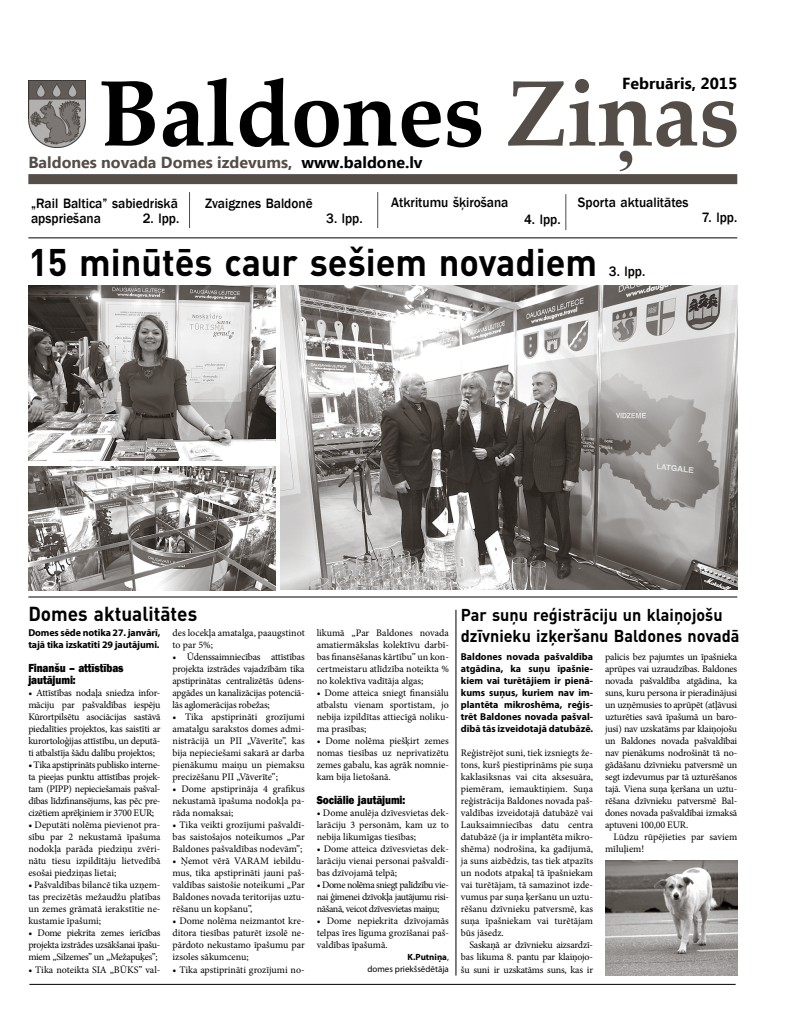
<style>
.page{position:relative;width:794px;height:1021px;background:#fff}
.page>*{position:absolute;margin:0;border:0;box-sizing:border-box;transform-origin:0 0}
.t1{font:700 93px "Palatino Linotype";letter-spacing:-.01em;color:#000}
.t2{font:700 38px "DIN Pro";color:#000;scale:.95 1}
.t3{font:700 20px "DIN Pro";color:#000;scale:.95 1}
.t4{font:700 17px/21px "DIN Pro";color:#000;scale:.95 1}
.t5{font:700 16px "Ebrima";color:#544d48}
.t6{font:700 16px "Ebrima";color:#000}
.t7{font:500 14px/15px "Franklin Gothic";color:#000;scale:.95 1}
.t8{font:800 12px/12px "Franklin Gothic";letter-spacing:-.01em;color:#000;scale:.85 1}
.t9{font:10px/12px "Minion Pro";letter-spacing:-.005em;color:#000;text-align:justify}
.t10{font:700 10px/12px "Myriad Pro";letter-spacing:-.01em;color:#000}
.t11{font:9px/12px "Myriad Pro";color:#000;text-align:right}
.s1{color:#544d48}
.s2{color:#000}
.s3{font-weight:700}
</style>
<div class="page">
<div style="left:28px;top:174px;width:709px;height:10px;background:#544d48"></div>
<img style="left:28px;top:81px;width:58px;height:66px">
<hr style="left:189px;top:192px;width:1px;height:36px;background:#514a44">
<hr style="left:377px;top:192px;width:1px;height:36px;background:#514a44">
<hr style="left:565px;top:194px;width:1px;height:36px;background:#514a44">
<hr style="left:29px;top:983px;width:706px;height:1px;background:#000">
<img style="left:281px;top:285px;width:456px;height:305px">
<img style="left:28px;top:285px;width:247px;height:176px">
<img style="left:28px;top:466px;width:247px;height:125px">
<hr style="left:28px;top:597px;width:709px;height:1px;background:#000">
<hr style="left:456px;top:609px;width:1px;height:366px;background:#000">
<hr style="left:28px;top:238px;width:709px;height:1px;background:#000">
<img style="left:605px;top:860px;width:132px;height:115px">
<h3 class="t6" style="left:622px;top:72px;width:117px">Februāris, 2015</h3>
<h1 class="t1" style="left:99px;top:48px;width:642px">Baldones <span class="s1">Ziņas</span></h1>
<h3 class="t5" style="left:28px;top:150px;width:396px">Baldones novada Domes izdevums, <span class="s2">www.baldone.lv</span></h3>
<h3 class="t7" style="left:31px;top:196px;width:156px">„Rail Baltica” sabiedriskā apspriešana</h3>
<h3 class="t7" style="left:143px;top:211px;width:40px">2. lpp.</h3>
<h3 class="t7" style="left:205px;top:196px;width:115px">Zvaigznes Baldonē</h3>
<h3 class="t7" style="left:326px;top:211px;width:40px">3. lpp.</h3>
<h3 class="t7" style="left:391px;top:195px;width:125px">Atkritumu šķirošana</h3>
<h3 class="t7" style="left:524px;top:212px;width:40px">4. lpp.</h3>
<h3 class="t7" style="left:578px;top:195px;width:118px">Sporta aktualitātes</h3>
<h2 class="t2" style="left:28px;top:236px;width:600px">15 minūtēs caur sešiem novadiem</h2>
<h3 class="t7" style="left:609px;top:264px;width:40px">3. lpp.</h3>
<h3 class="t7" style="left:702px;top:210px;width:39px">7. lpp.</h3>
<h3 class="t3" style="left:28px;top:600px;width:179px">Domes aktualitātes</h3>
<p class="t10" style="left:28px;top:626px;width:134px">Domes sēde notika 27. janvārī, tajā tika izskatīti 29 jautājumi.</p>
<p class="t8" style="left:28px;top:662px;width:114px">Finanšu – attīstības jautājumi:</p>
<p class="t9" style="left:28px;top:687px;width:134px">• Attīstības nodaļa sniedza infor&shy;māciju par pašvaldības iespēju Kūrortpilsētu asociācijas sastāvā piedalīties projektos, kas saistīti ar kurortoloģijas attīstību, un deputā&shy;ti atbalstīja šādu dalību projektos;</p>
<p class="t9" style="left:28px;top:759px;width:134px">• Tika apstiprināts publisko interne&shy;ta pieejas punktu attīstības projek&shy;tam (PIPP) nepieciešamais pašval&shy;dības līdzfinansējums, kas pēc pre&shy;cizētiem aprēķiniem ir 3700 EUR;</p>
<p class="t9" style="left:28px;top:819px;width:134px">• Deputāti nolēma pievienot pra&shy;sību par 2 nekustamā īpašuma nodokļa parāda piedziņu zvēri&shy;nātu tiesu izpildītāju lietvedībā esošai piedziņas lietai;</p>
<p class="t9" style="left:28px;top:879px;width:134px">• Pašvaldības bilancē tika uzņem&shy;tas precizētās mežaudžu platības un zemes grāmatā ierakstītie ne&shy;kustamie īpašumi;</p>
<p class="t9" style="left:28px;top:927px;width:134px">• Dome piekrita zemes ierīcības projekta izstrādes uzsākšanai īpašu&shy;miem „Silzemes” un „Mežapuķes”;</p>
<p class="t9" style="left:28px;top:963px;width:134px">• Tika noteikta SIA „BŪKS” val-</p>
<p class="t9" style="left:172px;top:627px;width:134px">des locekļa amatalga, paaugstinot to par 5%;</p>
<p class="t9" style="left:172px;top:651px;width:134px">• Ūdenssaimniecības attīstības projekta izstrādes vajadzībām tika apstiprinātas centralizētās ūdens&shy;apgādes un kanalizācijas potenciā&shy;lās aglomerācijas robežas;</p>
<p class="t9" style="left:172px;top:711px;width:134px">• Tika apstiprināti grozījumi amatalgu sarakstos domes admi&shy;nistrācijā un PII „Vāverīte”, kas bija nepieciešami sakarā ar darba pienākumu maiņu un piemaksu precizēšanu PII „Vāverīte”;</p>
<p class="t9" style="left:172px;top:783px;width:134px">• Dome apstiprināja 4 grafikus nekustamā īpašuma nodokļa pa&shy;rāda nomaksai;</p>
<p class="t9" style="left:172px;top:819px;width:134px">• Tika veikti grozījumi pašvaldī&shy;bas saistošajos noteikumos „Par Baldones pašvaldības nodevām”;</p>
<p class="t9" style="left:172px;top:855px;width:134px">• Ņemot vērā VARAM iebildu&shy;mus, tika apstiprināti jauni paš&shy;valdības saistošie noteikumi „Par Baldones novada teritorijas uztu&shy;rēšanu un kopšanu”,</p>
<p class="t9" style="left:172px;top:915px;width:134px">• Dome nolēma neizmantot kre&shy;ditora tiesības paturēt izsolē ne&shy;pārdoto nekustamo īpašumu par izsoles sākumcenu;</p>
<p class="t9" style="left:172px;top:963px;width:134px">• Tika apstiprināti grozījumi no-</p>
<p class="t9" style="left:317px;top:627px;width:134px">likumā „Par Baldones novada amatiermākslas kolektīvu darbī&shy;bas finansēšanas kārtību” un kon&shy;certmeistaru atlīdzība noteikta % no kolektīva vadītāja algas;</p>
<p class="t9" style="left:317px;top:687px;width:134px">• Dome atteica sniegt finansiālu atbalstu vienam sportistam, jo nebija izpildītas attiecīgā noliku&shy;ma prasības;</p>
<p class="t9" style="left:317px;top:735px;width:134px">• Dome nolēma piešķirt zemes nomas tiesības uz neprivatizētu zemes gabalu, kas agrāk nomnie&shy;kam bija lietošanā.</p>
<p class="t8" style="left:317px;top:794px;width:106px">Sociālie jautājumi:</p>
<p class="t9" style="left:317px;top:807px;width:134px">• Dome anulēja dzīvesvietas dek&shy;larāciju 3 personām, kam uz to nebija likumīgas tiesības;</p>
<p class="t9" style="left:317px;top:843px;width:134px">• Dome atteica dzīvesvietas dek&shy;larāciju vienai personai pašvaldī&shy;bas dzīvojamā telpā;</p>
<p class="t9" style="left:317px;top:879px;width:134px">• Dome nolēma sniegt palīdzību vie&shy;nai ģimenei dzīvokļa jautājumu risi&shy;nāšanā, veicot dzīvesvietas maiņu;</p>
<p class="t9" style="left:317px;top:915px;width:134px">• Dome nepiekrita dzīvojamās telpas īres līguma grozīšanai paš&shy;valdības īpašumā.</p>
<p class="t11" style="left:367px;top:951px;width:83px"><span class="s3">K.Putniņa</span>,<br>domes priekšsēdētāja</p>
<h3 class="t4" style="left:461px;top:603px;width:295px">Par suņu reģistrāciju un klaiņojošu dzīvnieku izķeršanu Baldones novadā</h3>
<p class="t10" style="left:461px;top:650px;width:134px;text-align:justify">Baldones novada pašvaldība atgādina, ka suņu īpašnie&shy;kiem vai turētājiem ir pienā&shy;kums suņus, kuriem nav im&shy;plantēta mikroshēma, reģis&shy;trēt Baldones novada pašval&shy;dībā tās izveidotajā datubāzē.</p>
<p class="t9" style="left:461px;top:747px;width:134px">Reģistrējot suni, tiek izsniegts že&shy;tons, kurš piestiprināms pie suņa kaklasiksnas vai cita aksesuāra, piemēram, iemauktiņiem. Suņa reģistrācija Baldones novada paš&shy;valdības izveidotajā datubāzē vai Lauksaimniecības datu centra datubāzē (ja ir implantēta mikro&shy;shēma) nodrošina, ka gadījumā, ja suns aizbēdzis, tas tiek atpazīts un nodots atpakaļ tā īpašniekam vai turētājam, tā samazinot izde&shy;vumus par suņa ķeršanu un uztu&shy;rēšanu dzīvnieku patversmē, kas suņa īpašniekam vai turētājam būs jāsedz.</p>
<p class="t9" style="left:461px;top:939px;width:134px;text-indent:8px">Saskaņā ar dzīvnieku aizsardzī&shy;bas likuma 8. pantu par klaiņojo&shy;šu suni ir uzskatāms suns, kas ir</p>
<p class="t9" style="left:605px;top:651px;width:134px">palicis bez pajumtes un īpašnieka aprūpes vai uzraudzības. Baldones novada pašvaldība atgādina, ka suns, kuru persona ir pieradinājusi un uzņēmusies to aprūpēt (atļāvusi uzturēties savā īpašumā un baro&shy;jusi) nav uzskatāms par klaiņojošu un Baldones novada pašvaldībai nav pienākums nodrošināt tā no&shy;gādāšanu dzīvnieku patversmē un segt izdevumus par tā uzturēšanos tajā. Viena suņa ķeršana un uztu&shy;rēšana dzīvnieku patversmē Bal&shy;dones novada pašvaldībai izmaksā aptuveni 100,00 EUR.</p>
<p class="t9" style="left:605px;top:831px;width:134px;text-indent:8px">Lūdzu rūpējieties par saviem mīluļiem!</p>
</div>
